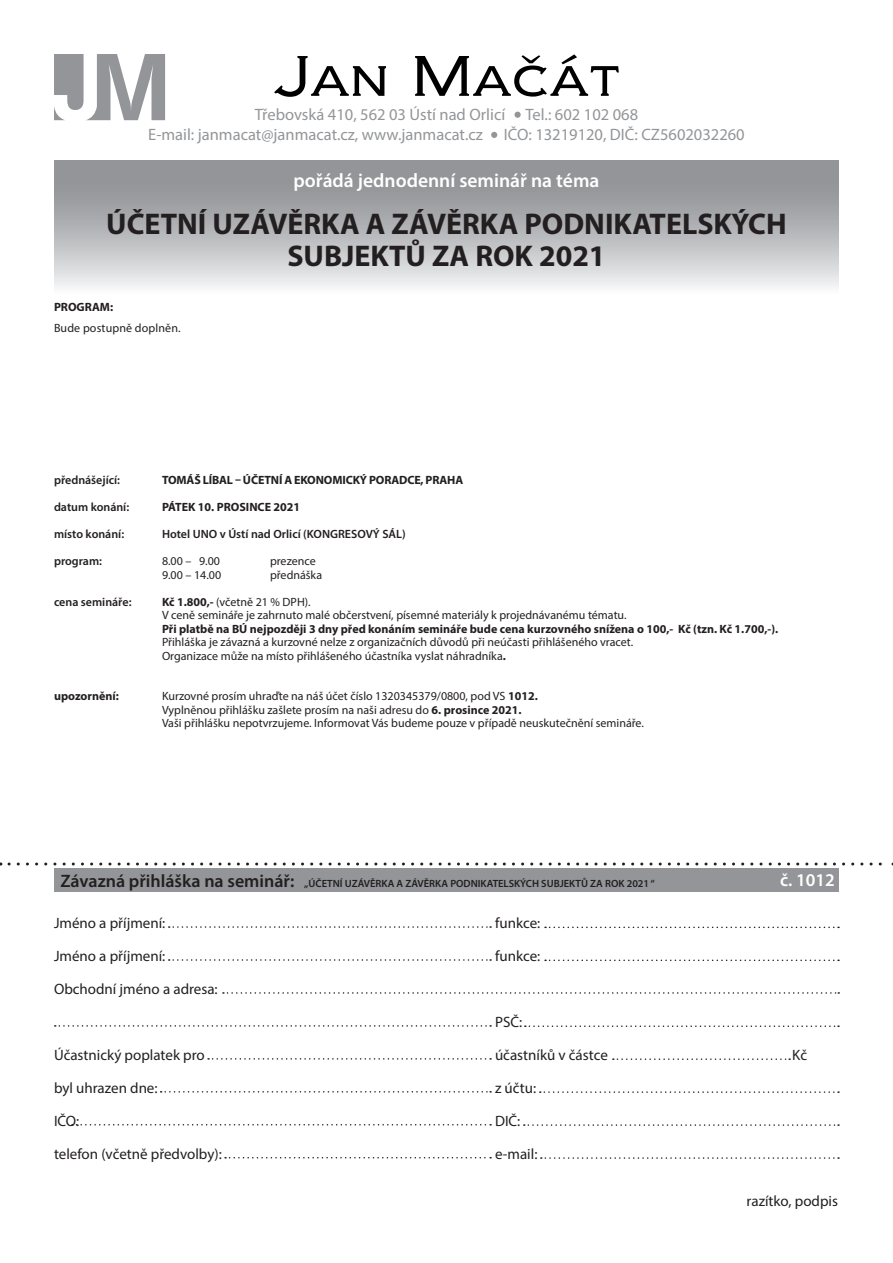
<style>
.page{position:relative;width:893px;height:1263px;background:#fff}
.page>*{position:absolute;margin:0;border:0;box-sizing:border-box;transform-origin:0 0}
.t1{font:700 30px/31.5px "Myriad Pro";color:#231f20;text-align:center}
.t2{font:600 19.5px "Myriad Pro";color:#fff}
.t3{font:600 18px "Myriad Pro";color:#fff}
.t4{font:16.5px/19.8px "Myriad Pro";color:#939598}
.t5{font:15px "Myriad Pro";color:#231f20}
.t6{font:12px/13.5px "Myriad Pro";color:#231f20}
.t7{font:700 12px "Myriad Pro";color:#231f20}
.t8{font:600 12px "Myriad Pro";color:#231f20}
.t9{font:600 10.5px "Myriad Pro";color:#231f20}
.s1{font-weight:700}
.s2{font-size:18px}
</style>
<div class="page">
<div style="left:54px;top:868px;width:785px;height:23px;background:#939598"></div>
<svg style="left:54px;top:161px;width:785px;height:126px;background:#b4b5b8"></svg>
<svg style="left:54px;top:54px;width:111px;height:66px"></svg>
<svg style="left:274px;top:56px;width:112px;height:41px"></svg>
<svg style="left:415px;top:54px;width:204px;height:43px"></svg>
<div style="left:514px;top:112px;width:7px;height:6px;background:#939598;border-radius:50%"></div>
<svg style="left:491px;top:132px;width:6px;height:6px"></svg>
<svg style="left:9px;top:862px;width:884px;height:3px"></svg>
<svg style="left:169px;top:926px;width:322px;height:2px"></svg>
<svg style="left:169px;top:959px;width:322px;height:2px"></svg>
<svg style="left:55px;top:1025px;width:436px;height:2px"></svg>
<svg style="left:208px;top:1058px;width:283px;height:1px"></svg>
<svg style="left:161px;top:1091px;width:330px;height:1px"></svg>
<svg style="left:72px;top:1124px;width:419px;height:1px"></svg>
<svg style="left:225px;top:1157px;width:266px;height:1px"></svg>
<svg style="left:223px;top:992px;width:616px;height:2px"></svg>
<svg style="left:545px;top:926px;width:294px;height:2px"></svg>
<svg style="left:545px;top:959px;width:294px;height:2px"></svg>
<svg style="left:525px;top:1025px;width:314px;height:2px"></svg>
<svg style="left:613px;top:1058px;width:177px;height:2px"></svg>
<svg style="left:540px;top:1091px;width:299px;height:2px"></svg>
<svg style="left:524px;top:1124px;width:315px;height:2px"></svg>
<svg style="left:541px;top:1157px;width:298px;height:2px"></svg>
<h3 class="t4" style="left:148px;top:104px;width:491px;text-indent:107px">Třebovská 410, 562 03 Ústí nad Orlicí Tel.: 602 102 068<br>E-mail: janmacat@janmacat.cz, www.janmacat.cz</h3>
<h3 class="t4" style="left:504px;top:124px;width:242px">IČO: 13219120, DIČ: CZ5602032260</h3>
<h2 class="t2" style="left:293px;top:168px;width:307px">pořádá jednodenní seminář na téma</h2>
<h1 class="t1" style="left:106px;top:207px;width:682px">ÚČETNÍ UZÁVĚRKA A ZÁVĚRKA PODNIKATELSKÝCH<br>SUBJEKTŮ ZA ROK 2021</h1>
<p class="t7" style="left:54px;top:299px;width:61px">PROGRAM:</p>
<p class="t6" style="left:54px;top:321px;width:128px">Bude postupně doplněn.</p>
<p class="t8" style="left:54px;top:473px;width:68px">přednášející:</p>
<p class="t7" style="left:162px;top:472px;width:303px">TOMÁŠ LÍBAL – ÚČETNÍ A EKONOMICKÝ PORADCE, PRAHA</p>
<p class="t8" style="left:54px;top:500px;width:77px">datum konání:</p>
<p class="t7" style="left:162px;top:499px;width:140px">PÁTEK 10. PROSINCE 2021</p>
<p class="t8" style="left:54px;top:527px;width:72px">místo konání:</p>
<p class="t8" style="left:162px;top:527px;width:245px">Hotel UNO v Ústí nad Orlicí (KONGRESOVÝ SÁL)</p>
<p class="t8" style="left:54px;top:554px;width:50px">program:</p>
<p class="t6" style="left:162px;top:554px;width:60px">8.00 – 9.00</p>
<p class="t6" style="left:270px;top:554px;width:47px">prezence</p>
<p class="t6" style="left:162px;top:568px;width:61px">9.00 – 14.00</p>
<p class="t6" style="left:270px;top:568px;width:54px">přednáška</p>
<p class="t8" style="left:54px;top:594px;width:79px">cena semináře:</p>
<p class="t6" style="left:162px;top:595px;width:466px"><span class="s1">Kč 1.800,-</span> (včetně 21 % DPH).<br>V ceně semináře je zahrnuto malé občerstvení, písemné materiály k projednávanému tématu.</p>
<p class="t7" style="left:162px;top:621px;width:618px">Při platbě na BÚ nejpozději 3 dny před konáním semináře bude cena kurzovného snížena o 100,- Kč (tzn. Kč 1.700,-).</p>
<p class="t6" style="left:162px;top:635px;width:473px">Přihláška je závazná a kurzovné nelze z organizačních důvodů při neúčasti přihlášeného vracet.<br>Organizace může na místo přihlášeného účastníka vyslat náhradníka<span class="s1">.</span></p>
<p class="t7" style="left:54px;top:688px;width:66px">upozornění:</p>
<p class="t6" style="left:162px;top:689px;width:483px">Kurzovné prosím uhraďte na náš účet číslo 1320345379/0800, pod VS <span class="s1">1012.<br></span>Vyplněnou přihlášku zašlete prosím na naši adresu do <span class="s1">6. prosince 2021.<br></span>Vaši přihlášku nepotvrzujeme. Informovat Vás budeme pouze v případě neuskutečnění semináře.</p>
<p class="t9" style="left:60px;top:877px;width:596px"><span class="s2">Závazná přihláška na seminář:</span> „ÚČETNÍ UZÁVĚRKA A ZÁVĚRKA PODNIKATELSKÝCH SUBJEKTŮ ZA ROK 2021 “</p>
<h3 class="t3" style="left:780px;top:868px;width:56px">č. 1012</h3>
<p class="t5" style="left:54px;top:913px;width:113px">Jméno a příjmení:</p>
<p class="t5" style="left:495px;top:913px;width:47px">funkce:</p>
<p class="t5" style="left:54px;top:946px;width:113px">Jméno a příjmení:</p>
<p class="t5" style="left:495px;top:946px;width:47px">funkce:</p>
<p class="t5" style="left:54px;top:979px;width:165px">Obchodní jméno a adresa:</p>
<p class="t5" style="left:495px;top:1012px;width:29px">PSČ:</p>
<p class="t5" style="left:54px;top:1045px;width:152px">Účastnický poplatek pro</p>
<p class="t5" style="left:495px;top:1045px;width:114px">účastníků v částce</p>
<p class="t5" style="left:792px;top:1045px;width:16px">Kč</p>
<p class="t5" style="left:54px;top:1078px;width:105px">byl uhrazen dne:</p>
<p class="t5" style="left:495px;top:1078px;width:43px">z účtu:</p>
<p class="t5" style="left:54px;top:1111px;width:27px">IČO:</p>
<p class="t5" style="left:495px;top:1111px;width:27px">DIČ:</p>
<p class="t5" style="left:54px;top:1144px;width:169px">telefon (včetně předvolby):</p>
<p class="t5" style="left:495px;top:1144px;width:44px">e-mail:</p>
<p class="t5" style="left:747px;top:1192px;width:93px">razítko, podpis</p>
</div>
